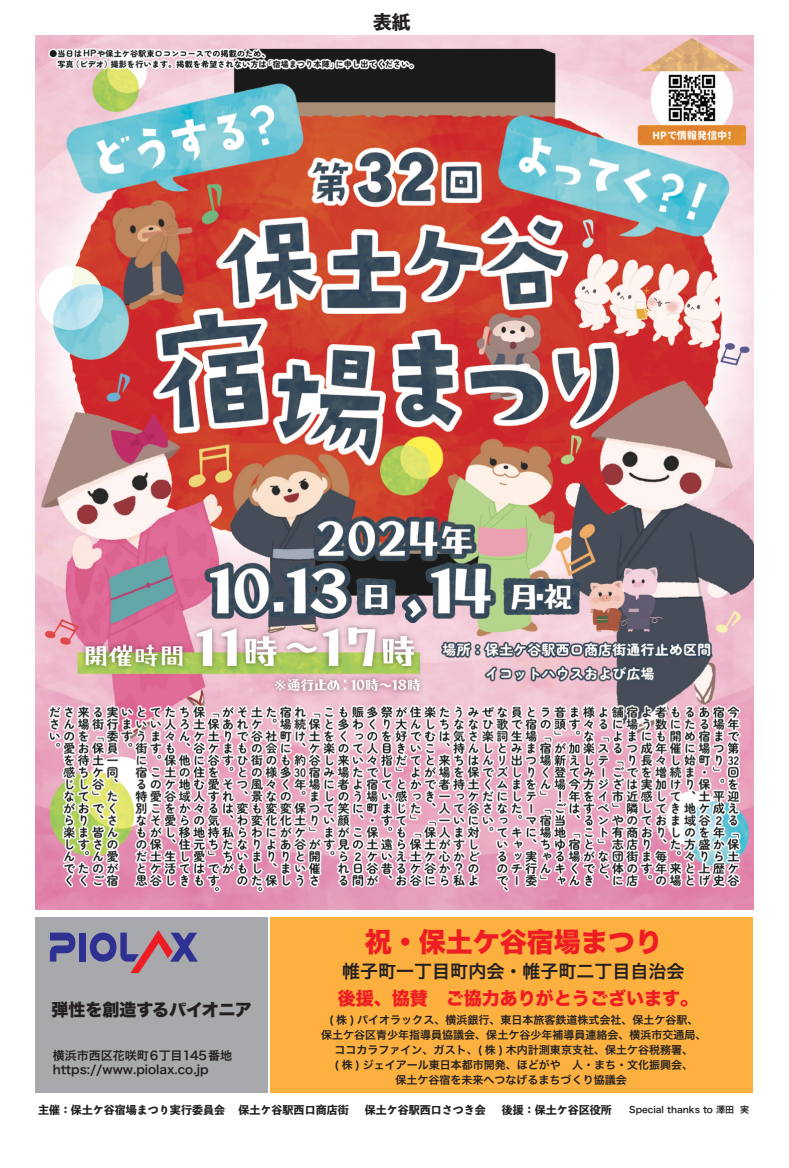
<style>
.page{position:relative;width:789px;height:1168px;background:#fff}
.page>*{position:absolute;margin:0;border:0;box-sizing:border-box;transform-origin:0 0}
.t1{font:27px "Hiragino Sans W8";color:#ee1d23}
.t2{font:800 18.6px "Toppan Bunkyu Midashi Gothic Std N";color:#231f20}
.t3{font:18px "Hiragino Sans W8";color:#ee1d23}
.t4{font:18px "Hiragino Sans W6";color:#231f20}
.t5{font:17px "Hiragino Sans W8";color:#231f20}
.t6{font:12px/14px "Hiragino Sans W6";color:#231f20}
.t7{font:11px/15px "Hiragino Sans W6";color:#231f20;text-align:center}
.t8{font:800 11px "Toppan Bunkyu Midashi Gothic Std N";color:#231f20}
.t9{font:9px "Hira Kaku Pro W6";color:#231f20}
</style>
<div class="page">
<img style="left:35px;top:35px;width:717px;height:874px">
<div style="left:270px;top:917px;width:482px;height:176px;background:#fbb03f"></div>
<div style="left:35px;top:917px;width:233px;height:176px;background:#a8a9ad"></div>
<svg style="left:50px;top:933px;width:25px;height:28px"></svg>
<div style="left:79px;top:933px;width:7px;height:28px;background:#2e3092"></div>
<svg style="left:90px;top:930px;width:108px;height:43px"></svg>
<h2 class="t2" style="left:373px;top:7px;width:39px">表紙</h2>
<h3 class="t5" style="left:51px;top:1000px;width:202px">弾性を創造するパイオニア</h3>
<p class="t6" style="left:53px;top:1048px;width:181px">横浜市西区花咲町6丁目145番地https://www.piolax.co.jp</p>
<h1 class="t1" style="left:364px;top:926px;width:298px">祝・保土ケ谷宿場まつり</h1>
<h3 class="t4" style="left:342px;top:955px;width:343px">帷子町一丁目町内会・帷子町二丁目自治会</h3>
<h3 class="t3" style="left:337px;top:988px;width:361px">後援、協賛　ご協力ありがとうございます。</h3>
<p class="t7" style="left:321px;top:1011px;width:386px">( 株 ) パイオラックス、横浜銀行、東日本旅客鉄道株式会社、保土ケ谷駅、<br>保土ケ谷区青少年指導員協議会、保土ケ谷少年補導員連絡会、横浜市交通局、ココカラファイン、ガスト、( 株 ) 木内計測東京支社、保土ケ谷税務署、<br>( 株 ) ジェイアール東日本都市開発、ほどがや　人・まち・文化振興会、<br>保土ケ谷宿を未来へつなげるまちづくり協議会</p>
<p class="t8" style="left:38px;top:1101px;width:575px">主催： 保土ケ谷宿場まつり実行委員会 　保土ケ谷駅西口商店街 　保土ケ谷駅西口さつき会 　後援： 保土ケ谷区役所</p>
<p class="t9" style="left:629px;top:1101px;width:121px">Special thanks to 澤田 実</p>
</div>
